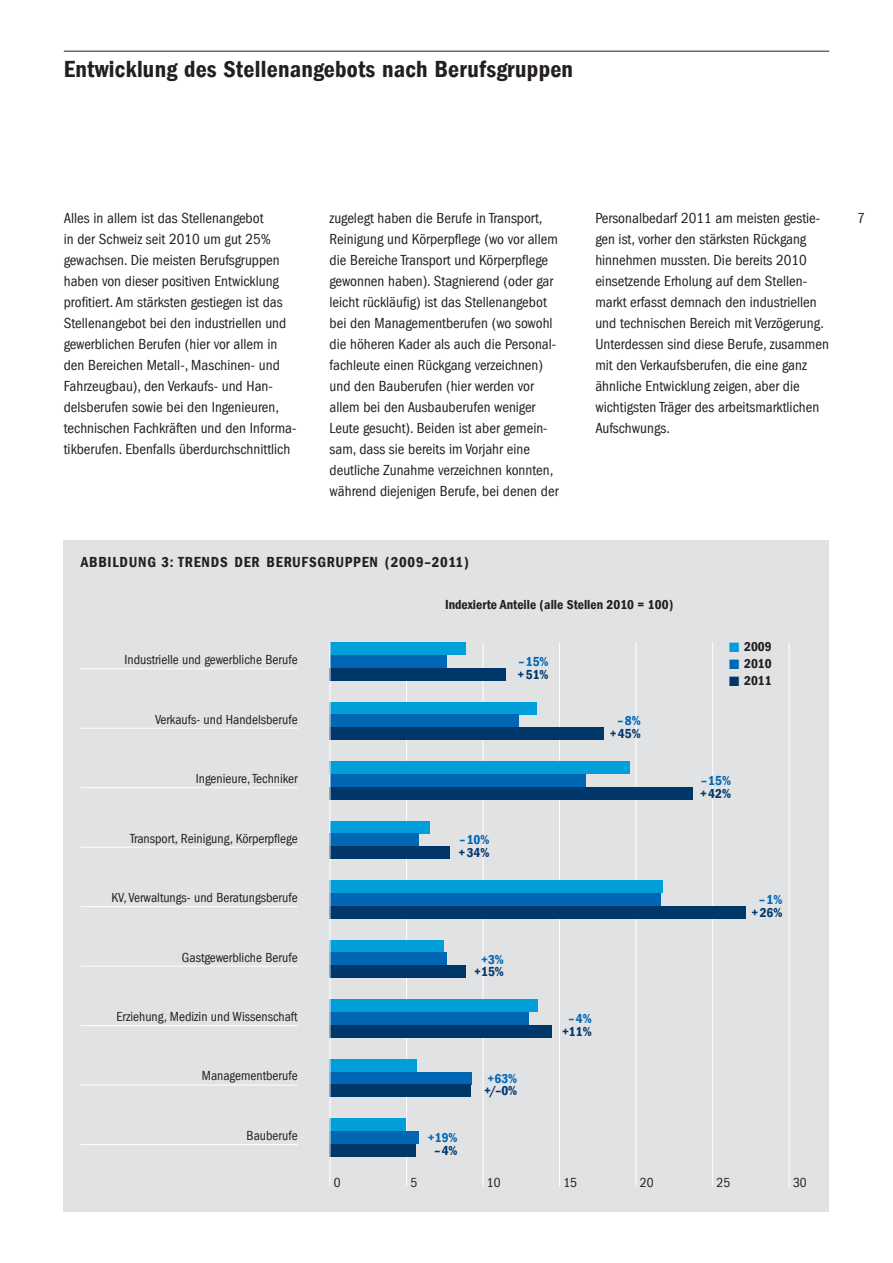
<style>
.page{position:relative;width:893px;height:1263px;background:#fff}
.page>*{position:absolute;margin:0;border:0;box-sizing:border-box;transform-origin:0 0}
.t1{font:24px "Franklin Gothic LT Com Dm Cn";letter-spacing:.01em;color:#231f20}
.t2{font:condensed 15px/21px "Franklin Gothic LT Com";color:#231f20}
.t3{font:15px "Franklin Gothic LT Com Dm Cn";letter-spacing:.05em;color:#231f20}
.t4{font:condensed 13.5px "Franklin Gothic LT Com";color:#231f20}
.t5{font:13.5px "Franklin Gothic LT Com Dm Cn";color:#231f20}
.t6{font:13.5px "Franklin Gothic LT Com Dm Cn";color:#00376b}
.t7{font:13.5px "Franklin Gothic LT Com Dm Cn";color:#0166b3}
.s1{color:#009fda}
.s2{color:#0166b3}
.s3{color:#00376b}
</style>
<div class="page">
<div style="left:64px;top:540px;width:765px;height:672px;background:#e1e2e4"></div>
<hr style="left:406px;top:642px;width:1px;height:544px;background:#fff">
<hr style="left:483px;top:642px;width:1px;height:544px;background:#fff">
<hr style="left:559px;top:642px;width:1px;height:544px;background:#fff">
<hr style="left:636px;top:642px;width:1px;height:544px;background:#fff">
<hr style="left:712px;top:642px;width:1px;height:544px;background:#fff">
<hr style="left:789px;top:642px;width:1px;height:544px;background:#fff">
<hr style="left:64px;top:51px;width:765px;height:1px;background:#231f20">
<div style="left:330px;top:642px;width:135px;height:13px;background:#009fda"></div>
<div style="left:330px;top:702px;width:207px;height:12px;background:#009fda"></div>
<div style="left:330px;top:761px;width:300px;height:13px;background:#009fda"></div>
<div style="left:330px;top:821px;width:99px;height:12px;background:#009fda"></div>
<div style="left:330px;top:880px;width:333px;height:13px;background:#009fda"></div>
<div style="left:330px;top:940px;width:114px;height:12px;background:#009fda"></div>
<div style="left:330px;top:999px;width:208px;height:13px;background:#009fda"></div>
<div style="left:330px;top:1059px;width:87px;height:12px;background:#009fda"></div>
<div style="left:330px;top:1118px;width:76px;height:13px;background:#009fda"></div>
<div style="left:330px;top:655px;width:116px;height:13px;background:#0166b3"></div>
<div style="left:330px;top:714px;width:189px;height:13px;background:#0166b3"></div>
<div style="left:330px;top:774px;width:255px;height:13px;background:#0166b3"></div>
<div style="left:330px;top:833px;width:89px;height:13px;background:#0166b3"></div>
<div style="left:330px;top:893px;width:331px;height:13px;background:#0166b3"></div>
<div style="left:330px;top:952px;width:117px;height:13px;background:#0166b3"></div>
<div style="left:330px;top:1012px;width:199px;height:13px;background:#0166b3"></div>
<div style="left:330px;top:1071px;width:142px;height:13px;background:#0166b3"></div>
<div style="left:330px;top:1131px;width:89px;height:13px;background:#0166b3"></div>
<div style="left:330px;top:668px;width:176px;height:12px;background:#00376b"></div>
<div style="left:330px;top:727px;width:274px;height:13px;background:#00376b"></div>
<div style="left:330px;top:787px;width:363px;height:12px;background:#00376b"></div>
<div style="left:330px;top:846px;width:120px;height:13px;background:#00376b"></div>
<div style="left:330px;top:906px;width:416px;height:12px;background:#00376b"></div>
<div style="left:330px;top:965px;width:136px;height:13px;background:#00376b"></div>
<div style="left:330px;top:1025px;width:222px;height:12px;background:#00376b"></div>
<div style="left:330px;top:1084px;width:141px;height:13px;background:#00376b"></div>
<div style="left:330px;top:1144px;width:86px;height:13px;background:#00376b"></div>
<hr style="left:81px;top:668px;width:217px;height:1px;background:#fff">
<hr style="left:81px;top:728px;width:217px;height:1px;background:#fff">
<hr style="left:81px;top:787px;width:217px;height:1px;background:#fff">
<hr style="left:81px;top:847px;width:217px;height:1px;background:#fff">
<hr style="left:81px;top:906px;width:217px;height:1px;background:#fff">
<hr style="left:81px;top:966px;width:217px;height:1px;background:#fff">
<hr style="left:81px;top:1025px;width:217px;height:1px;background:#fff">
<hr style="left:81px;top:1085px;width:217px;height:1px;background:#fff">
<hr style="left:81px;top:1144px;width:217px;height:1px;background:#fff">
<hr style="left:330px;top:642px;width:1px;height:544px;background:#fff">
<h1 class="t1" style="left:64px;top:55px;width:511px">Entwicklung des Stellenangebots nach Berufsgruppen</h1>
<p class="t2" style="left:64px;top:208px;width:234px">Alles in allem ist das Stellenangebot<br>in der Schweiz seit 2010 um gut 25% gewachsen. Die meisten Berufsgruppen haben von dieser positiven Entwicklung profitiert. Am stärksten gestiegen ist das Stellenangebot bei den industriellen und gewerblichen Berufen (hier vor allem in den Bereichen Metall-, Maschinen- und Fahrzeugbau), den Verkaufs- und Han&shy;delsberufen sowie bei den Ingenieuren, technischen Fachkräften und den Informa&shy;tikberufen. Ebenfalls überdurchschnittlich</p>
<p class="t2" style="left:330px;top:208px;width:230px">zugelegt haben die Berufe in Transport, Reinigung und Körperpflege (wo vor allem die Bereiche Transport und Körperpflege gewonnen haben). Stagnierend (oder gar leicht rückläufig) ist das Stellenangebot bei den Managementberufen (wo sowohl die höheren Kader als auch die Personal&shy;fachleute einen Rückgang verzeichnen) und den Bauberufen (hier werden vor allem bei den Ausbauberufen weniger Leute gesucht). Beiden ist aber gemein&shy;sam, dass sie bereits im Vorjahr eine deutliche Zunahme verzeichnen konnten, während diejenigen Berufe, bei denen der</p>
<p class="t2" style="left:595px;top:208px;width:235px">Personalbedarf 2011 am meisten gestie&shy;gen ist, vorher den stärksten Rückgang hinnehmen mussten. Die bereits 2010 einsetzende Erholung auf dem Stellen&shy;markt erfasst demnach den industriellen und technischen Bereich mit Verzögerung.<br>Unterdessen sind diese Berufe, zusammen mit den Verkaufsberufen, die eine ganz ähnliche Entwicklung zeigen, aber die wichtigsten Träger des arbeitsmarktlichen Aufschwungs.</p>
<p class="t3" style="left:81px;top:554px;width:9px">abbi</p>
<p class="t3" style="left:112px;top:554px;width:189px">ldung 3: trends der berufsg</p>
<p class="t3" style="left:327px;top:554px;width:18px">ruppe</p>
<p class="t3" style="left:370px;top:554px;width:101px">n (2009–2011)</p>
<p class="t5" style="left:445px;top:597px;width:230px">Indexierte Anteile (alle Stellen 2010 = 100)</p>
<p class="t4" style="left:125px;top:652px;width:175px">Industrielle und gewerbliche Berufe</p>
<p class="t7" style="left:518px;top:654px;width:32px">–15%</p>
<p class="t6" style="left:517px;top:666px;width:33px">+51%</p>
<p class="t4" style="left:155px;top:711px;width:144px">Verkaufs- und Handelsberufe</p>
<p class="t7" style="left:617px;top:713px;width:25px">–8%</p>
<p class="t6" style="left:610px;top:726px;width:33px">+45%</p>
<p class="t4" style="left:196px;top:771px;width:103px">Ingenieure, Techniker</p>
<p class="t4" style="left:130px;top:830px;width:169px">Transport, Reinigung, Körperpflege</p>
<p class="t7" style="left:459px;top:832px;width:32px">–10%</p>
<p class="t6" style="left:458px;top:845px;width:33px">+34%</p>
<p class="t4" style="left:112px;top:890px;width:188px">KV, Verwaltungs- und Beratungsberufe</p>
<p class="t4" style="left:182px;top:949px;width:117px">Gastgewerbliche Berufe</p>
<p class="t7" style="left:481px;top:951px;width:24px">+3%</p>
<p class="t6" style="left:474px;top:964px;width:31px">+15%</p>
<p class="t4" style="left:116px;top:1009px;width:183px">Erziehung, Medizin und Wissenschaft</p>
<p class="t7" style="left:568px;top:1011px;width:25px">–4%</p>
<p class="t6" style="left:562px;top:1023px;width:31px">+11%</p>
<p class="t4" style="left:202px;top:1068px;width:97px">Managementberufe</p>
<p class="t7" style="left:488px;top:1070px;width:31px">+63%</p>
<p class="t6" style="left:484px;top:1083px;width:35px">+/–0%</p>
<p class="t4" style="left:247px;top:1128px;width:53px">Bauberufe</p>
<p class="t7" style="left:428px;top:1130px;width:31px">+19%</p>
<p class="t6" style="left:434px;top:1143px;width:25px">–4%</p>
<p class="t5" style="left:729px;top:639px;width:44px"><span class="s1">■</span> 2009</p>
<p class="t5" style="left:729px;top:656px;width:44px"><span class="s2">■</span> 2010</p>
<p class="t5" style="left:729px;top:673px;width:44px"><span class="s3">■</span> 2011</p>
<p class="t7" style="left:701px;top:773px;width:32px">–15%</p>
<p class="t6" style="left:700px;top:785px;width:33px">+42%</p>
<p class="t7" style="left:759px;top:892px;width:25px">–1%</p>
<p class="t6" style="left:751px;top:904px;width:33px">+26%</p>
<p class="t4" style="left:334px;top:1175px;width:8px">0</p>
<p class="t4" style="left:410px;top:1175px;width:8px">5</p>
<p class="t4" style="left:487px;top:1175px;width:15px">10</p>
<p class="t4" style="left:563px;top:1175px;width:15px">15</p>
<p class="t4" style="left:640px;top:1175px;width:15px">20</p>
<p class="t4" style="left:716px;top:1175px;width:15px">25</p>
<p class="t4" style="left:793px;top:1175px;width:15px">30</p>
<p class="t2" style="left:857px;top:208px;width:9px">7</p>
</div>
